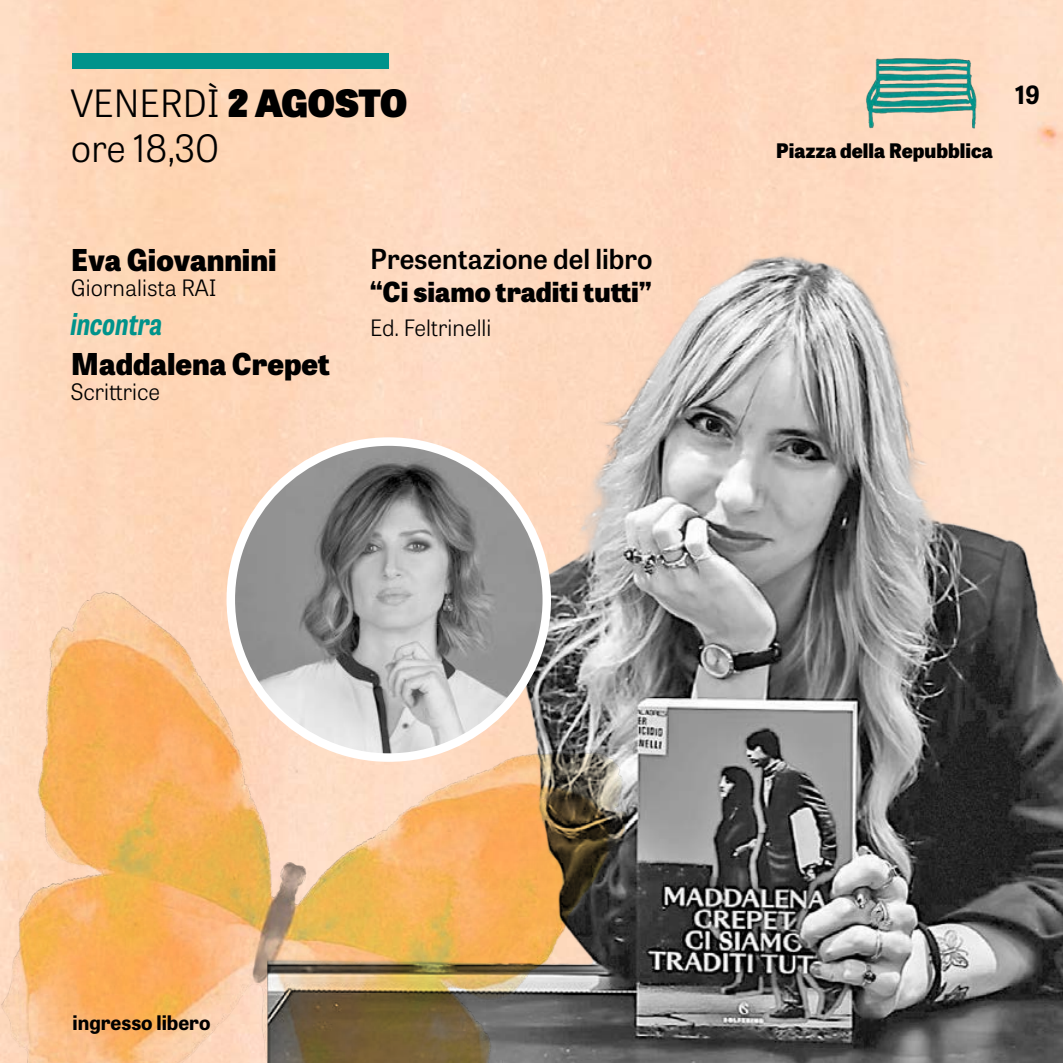
<style>
.page{position:relative;width:1063px;height:1063px;background:#fff}
.page>*{position:absolute;margin:0;border:0;box-sizing:border-box;transform-origin:0 0}
.t1{font:300 37.5px/45px "Tablet Gothic";color:#000}
.t2{font:800 30px "Tablet Gothic";color:#000}
.t3{font:italic 700 30px "Tablet Gothic Condensed";color:#00938b}
.t4{font:600 27.5px "Tablet Gothic";color:#000}
.t5{font:800 27.5px "Tablet Gothic";color:#000}
.t6{font:700 25px "Tablet Gothic";color:#000}
.t7{font:300 22.5px "Tablet Gothic";color:#000}
.t8{font:800 20px "Tablet Gothic";color:#000}
.t9{font:700 20px "Tablet Gothic";color:#000}
.s1{font-weight:800}
</style>
<div class="page">
<img style="left:0;top:0;width:1063px;height:591px">
<img style="left:843px;top:33px;width:154px;height:105px">
<div style="left:73px;top:53px;width:316px;height:15px;background:#00938b"></div>
<img style="left:237px;top:156px;width:826px;height:907px">
<img style="left:0;top:591px;width:628px;height:472px">
<img style="left:231px;top:442px;width:316px;height:316px;border-radius:158px">
<div style="left:227px;top:437px;width:324px;height:325px;border:9px solid #fff;border-radius:50%"></div>
<h1 class="t1" style="left:71px;top:80px;width:338px">VENERDÌ <span class="s1">2 AGOSTO </span>ore 18,30</h1>
<h2 class="t2" style="left:71px;top:238px;width:207px">Eva Giovannini</h2>
<p class="t7" style="left:71px;top:272px;width:147px">Giornalista RAI</p>
<h2 class="t3" style="left:71px;top:302px;width:93px">incontra</h2>
<h2 class="t2" style="left:71px;top:342px;width:261px">Maddalena Crepet</h2>
<p class="t7" style="left:71px;top:377px;width:91px">Scrittrice</p>
<p class="t4" style="left:370px;top:239px;width:284px">Presentazione del libro</p>
<p class="t5" style="left:370px;top:272px;width:283px">“Ci siamo traditi tutti”</p>
<p class="t7" style="left:370px;top:313px;width:123px">Ed. Feltrinelli</p>
<p class="t8" style="left:776px;top:136px;width:218px">Piazza della Repubblica</p>
<p class="t6" style="left:1015px;top:77px;width:26px">19</p>
<p class="t9" style="left:73px;top:1008px;width:139px">ingresso libero</p>
</div>
